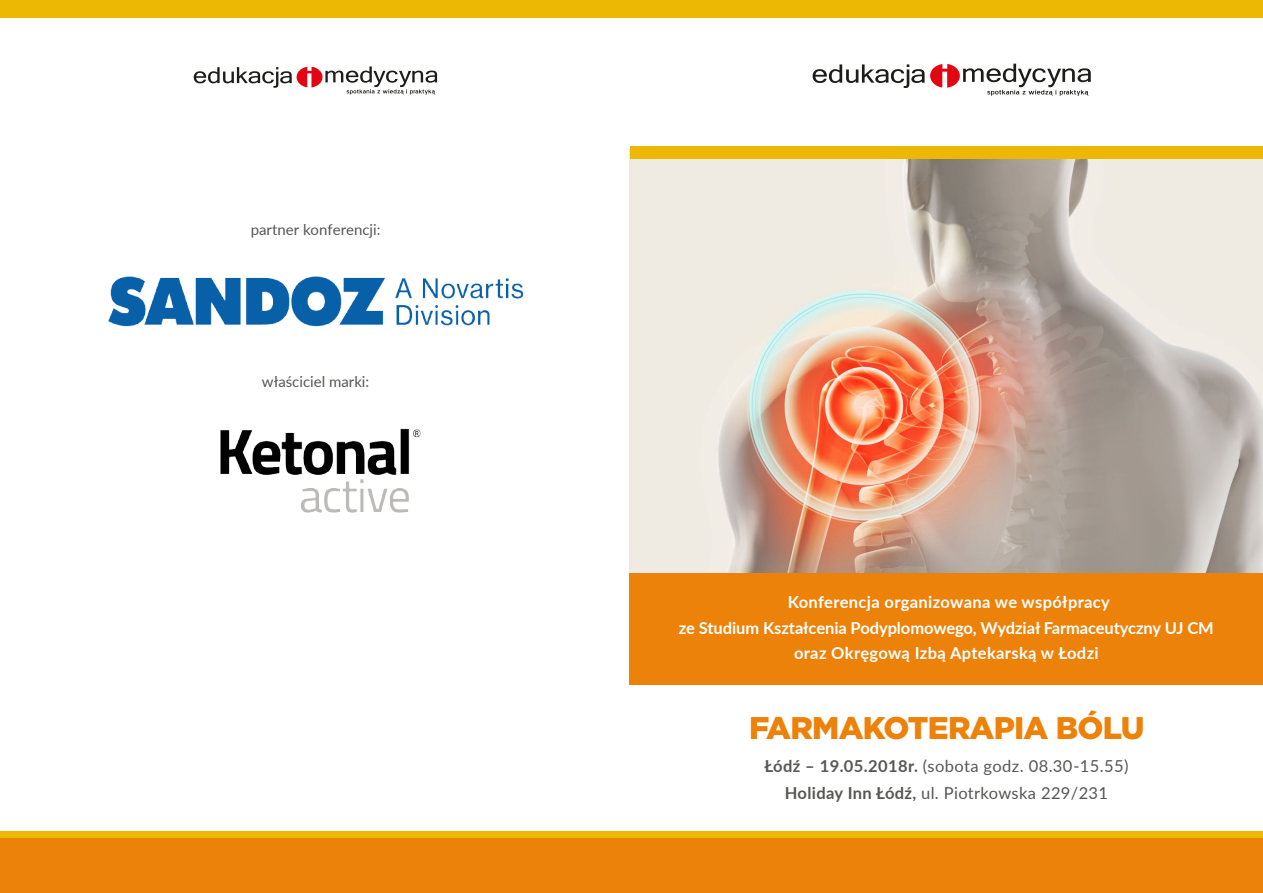
<style>
.page{position:relative;width:1263px;height:893px;background:#fff}
.page>*{position:absolute;margin:0;border:0;box-sizing:border-box;transform-origin:0 0}
.t1{font:900 31.35px "Gotham";letter-spacing:-.02em;color:#ed820a}
.t2{font:700 16.5px/25.5px "Lato";letter-spacing:.005em;color:#fff;text-align:center}
.t3{font:16.5px/27px "Lato";letter-spacing:.02em;color:#575756;text-align:center}
.t4{font:15px "Lato";color:#575756}
.s1{font-weight:700}
</style>
<div class="page">
<img style="left:630px;top:159px;width:633px;height:414px">
<div style="left:630px;top:573px;width:633px;height:111px;background:#ed820a"></div>
<svg style="left:813px;top:64px;width:111px;height:24px"></svg>
<svg style="left:930px;top:64px;width:161px;height:32px"></svg>
<svg style="left:194px;top:66px;width:243px;height:29px"></svg>
<div style="left:0;top:0;width:1263px;height:18px;background:#edb804"></div>
<div style="left:0;top:831px;width:1263px;height:62px;background:#ed820a"></div>
<div style="left:0;top:831px;width:1263px;height:6px;background:#edb804"></div>
<div style="left:630px;top:147px;width:633px;height:12px;background:#edb804"></div>
<img style="left:220px;top:428px;width:201px;height:85px">
<img style="left:108px;top:276px;width:415px;height:50px">
<p class="t4" style="left:251px;top:219px;width:131px">partner konferencji:</p>
<p class="t4" style="left:262px;top:371px;width:109px">właściciel marki:</p>
<p class="t2" style="left:679px;top:589px;width:536px">Konferencja organizowana we współpracy<br>ze Studium Kształcenia Podyplomowego, Wydział Farmaceutyczny UJ CM oraz Okręgową Izbą Aptekarską w Łodzi</p>
<h1 class="t1" style="left:749px;top:706px;width:397px">FARMAKOTERAPIA BÓLU</h1>
<p class="t3" style="left:764px;top:752px;width:366px"><span class="s1">Łódź – 19.05.2018r.</span> (sobota godz. 08.30-15.55)<br><span class="s1">Holiday Inn Łódź,</span> ul. Piotrkowska 229/231</p>
</div>
